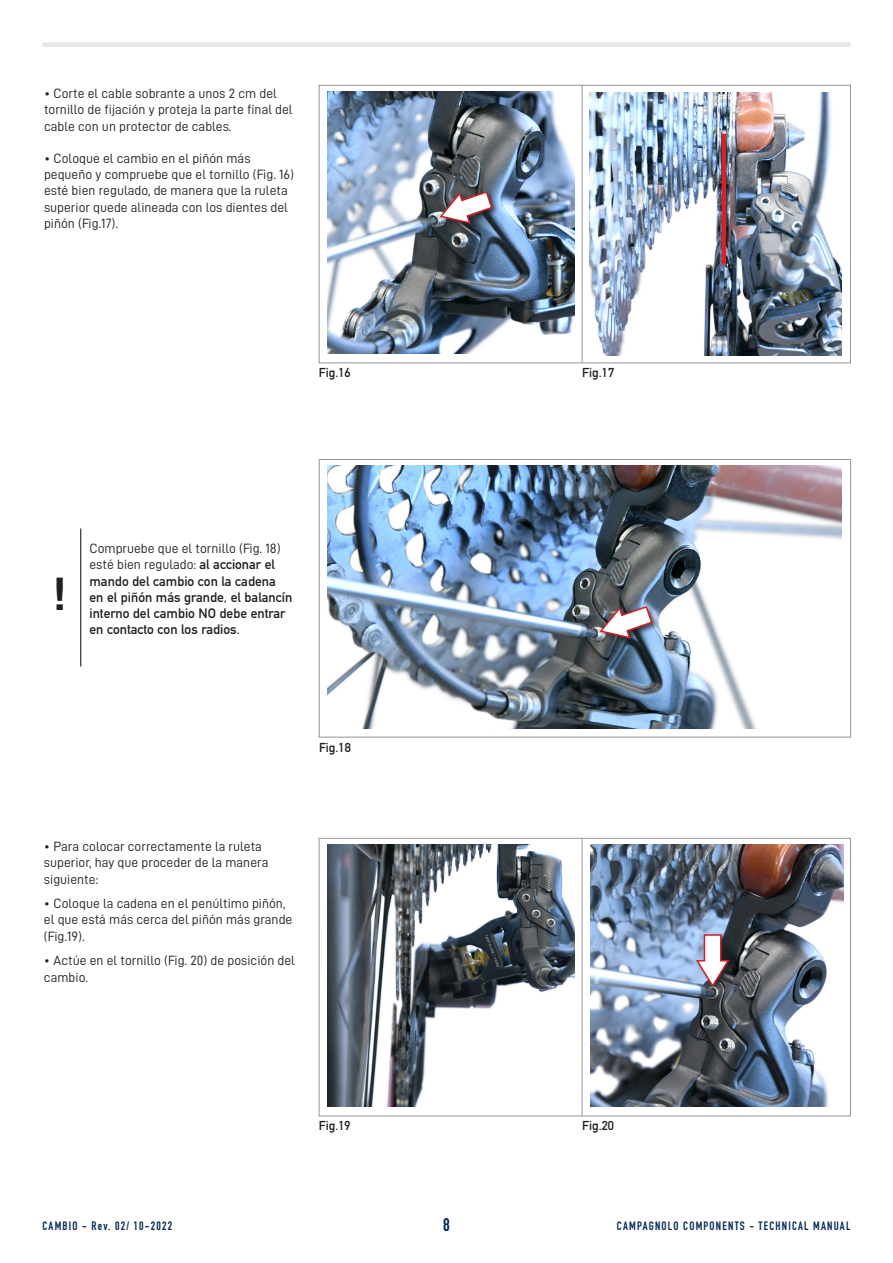
<style>
.page{position:relative;width:893px;height:1263px;background:#fff}
.page>*{position:absolute;margin:0;border:0;box-sizing:border-box;transform-origin:0 0}
.t1{font:700 condensed 45px "Helvetica Neue";color:#231f20}
.t2{font:700 18px "DIN Condensed";color:#022656}
.Normale{font:13.5px/16.2px "D DIN";color:#231f20}
.Normale-2{font:700 13.5px/16.2px "DIN Alternate";color:#231f20}
.t3{font:700 12.75px "DIN Alternate";color:#231f20}
.t4{font:700 12px "DIN Condensed";letter-spacing:.1em;color:#022656}
.s1{font-family:"D DIN";font-weight:400}
</style>
<div class="page">
<div style="left:43px;top:42px;width:808px;height:5px;background:#e6e7e9"></div>
<hr style="left:80px;top:528px;width:1px;height:138px;background:#231f20">
<div style="left:319px;top:85px;width:532px;height:278px;border:1px solid #939598"></div>
<img style="left:327px;top:92px;width:247px;height:262px">
<hr style="left:582px;top:85px;width:1px;height:277px;background:#939598">
<div style="left:439px;top:190px;width:60px;height:41px;background:#231f20;opacity:.75"></div>
<svg style="left:438px;top:190px;width:55px;height:35px"></svg>
<img style="left:590px;top:93px;width:252px;height:262px">
<hr style="left:722px;top:134px;width:4px;height:131px;background:#d1232a">
<div style="left:319px;top:459px;width:532px;height:278px;border:1px solid #939598"></div>
<img style="left:328px;top:466px;width:513px;height:262px">
<div style="left:319px;top:838px;width:532px;height:278px;border:1px solid #939598"></div>
<hr style="left:582px;top:838px;width:1px;height:277px;background:#939598">
<img style="left:328px;top:845px;width:246px;height:262px">
<img style="left:591px;top:845px;width:252px;height:262px">
<div style="left:695px;top:932px;width:41px;height:62px;background:#231f20;opacity:.75"></div>
<svg style="left:694px;top:933px;width:37px;height:56px"></svg>
<div style="left:599px;top:605px;width:60px;height:41px;background:#231f20;opacity:.75"></div>
<svg style="left:598px;top:605px;width:55px;height:35px"></svg>
<p class="Normale" style="left:44px;top:85px;width:250px">• Corte el cable sobrante a unos 2 cm del tornillo de fijación y proteja la parte final del cable con un protector de cables.</p>
<p class="Normale" style="left:44px;top:150px;width:252px">• Coloque el cambio en el piñón más pequeño y compruebe que el tornillo (Fig. 16) esté bien regulado, de manera que la ruleta superior quede alineada con los dientes del piñón (Fig.17).</p>
<p class="t3" style="left:319px;top:363px;width:33px">Fig.16</p>
<p class="t3" style="left:582px;top:363px;width:33px">Fig.17</p>
<p class="t1" style="left:53px;top:557px;width:15px">!</p>
<p class="Normale-2" style="left:89px;top:539px;width:204px"><span class="s1">Compruebe que el tornillo (Fig. 18) esté bien regulado:</span> al accionar el mando del cambio con la cadena en el piñón más grande, el balancín interno del cambio NO debe entrar en contacto con los radios.</p>
<p class="t3" style="left:319px;top:737px;width:33px">Fig.18</p>
<p class="Normale" style="left:44px;top:838px;width:226px">• Para colocar correctamente la ruleta superior, hay que proceder de la manera siguiente:</p>
<p class="Normale" style="left:44px;top:895px;width:250px">• Coloque la cadena en el penúltimo piñón, el que está más cerca del piñón más grande (Fig.19).</p>
<p class="Normale" style="left:44px;top:952px;width:253px">• Actúe en el tornillo (Fig. 20) de posición del cambio.</p>
<p class="t4" style="left:43px;top:1217px;width:131px">CAMBIO - Rev. 02/ 10-2022</p>
<p class="t3" style="left:319px;top:1116px;width:33px">Fig.19</p>
<p class="t3" style="left:582px;top:1116px;width:33px">Fig.20</p>
<p class="t2" style="left:443px;top:1213px;width:8px">8</p>
<p class="t4" style="left:617px;top:1217px;width:235px">CAMPAGNOLO COMPONENTS - TECHNICAL MANUAL</p>
</div>
